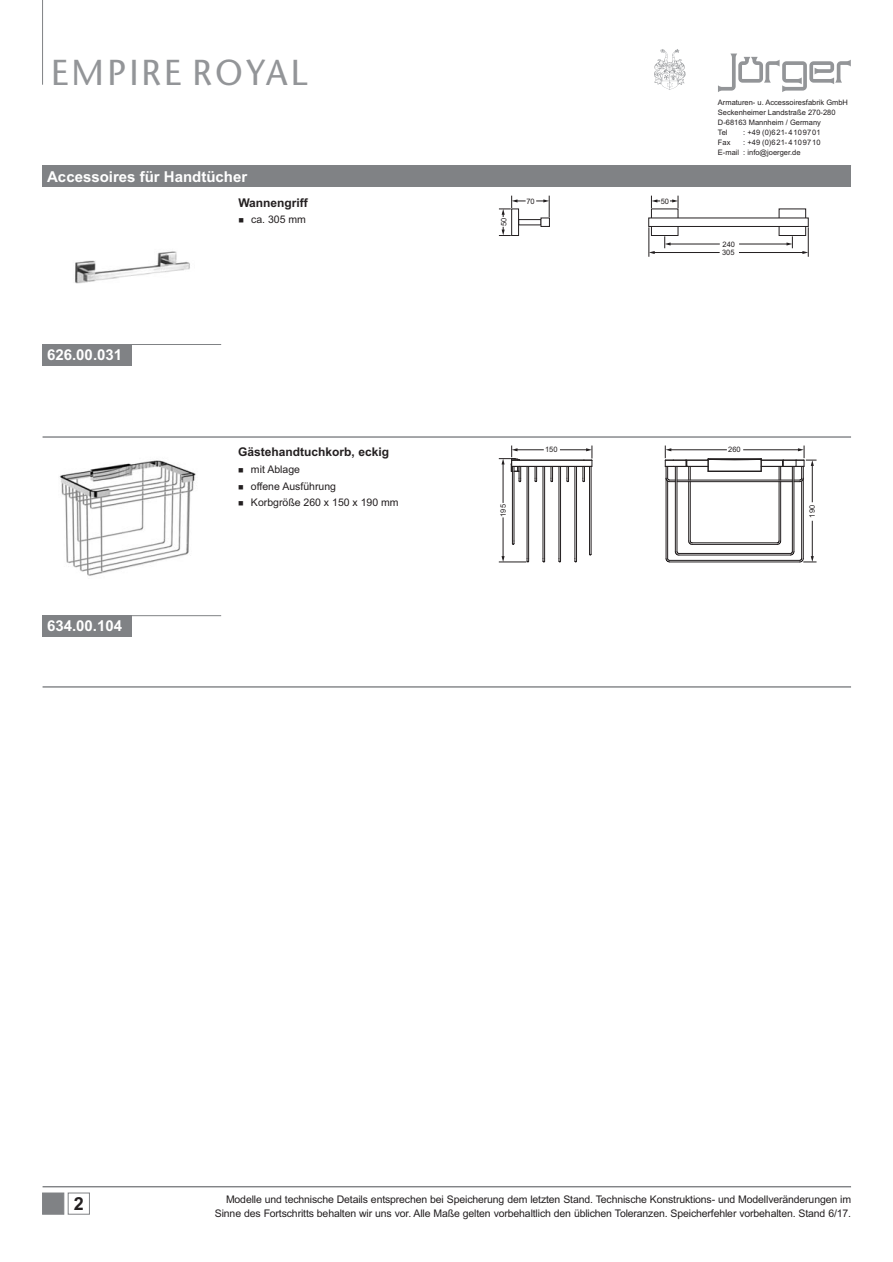
<style>
.page{position:relative;width:893px;height:1262px;background:#fff}
.page>*{position:absolute;margin:0;border:0;box-sizing:border-box;transform-origin:0 0}
.t1{font:36px "Stone Sans";letter-spacing:.07em;color:#939598}
.t2{font:700 18px "Arial";color:#231f20}
.t3{font:700 15px "Arial";color:#fff}
.t4{font:700 12px "Arial";color:#231f20}
.t5{font:10.5px/16.4px "Arial";letter-spacing:-.015em;color:#231f20}
.t6{font:7.5px/10.1px "Arial";color:#231f20}
.t7{font:7.35px "Arial";color:#231f20}
</style>
<div class="page">
<img style="left:75px;top:251px;width:115px;height:33px">
<img style="left:59px;top:460px;width:137px;height:116px">
<div style="left:43px;top:344px;width:89px;height:22px;background:#808285"></div>
<div style="left:42px;top:615px;width:90px;height:22px;background:#808285"></div>
<hr style="left:43px;top:436px;width:808px;height:2px;background:#808285">
<hr style="left:43px;top:165px;width:808px;height:1px;background:#939598">
<hr style="left:43px;top:686px;width:808px;height:1px;background:#808285">
<hr style="left:43px;top:344px;width:178px;height:1px;background:#808285">
<hr style="left:42px;top:0;width:1px;height:85px;background:#808285">
<hr style="left:43px;top:615px;width:178px;height:1px;background:#808285">
<hr style="left:43px;top:1186px;width:808px;height:1px;background:#808285">
<div style="left:43px;top:166px;width:808px;height:21px;background:#808285"></div>
<hr style="left:803px;top:478px;width:1px;height:80px;background:#231f20">
<hr style="left:801px;top:481px;width:1px;height:77px;background:#231f20">
<hr style="left:669px;top:561px;width:130px;height:1px;background:#231f20">
<hr style="left:669px;top:560px;width:130px;height:1px;background:#231f20">
<hr style="left:665px;top:478px;width:1px;height:80px;background:#231f20">
<hr style="left:667px;top:481px;width:1px;height:77px;background:#231f20">
<hr style="left:688px;top:481px;width:1px;height:60px;background:#231f20">
<hr style="left:690px;top:481px;width:1px;height:60px;background:#231f20">
<svg style="left:776px;top:540px;width:5px;height:5px"></svg>
<svg style="left:688px;top:540px;width:4px;height:5px"></svg>
<hr style="left:780px;top:481px;width:1px;height:60px;background:#231f20">
<hr style="left:778px;top:481px;width:1px;height:60px;background:#231f20">
<hr style="left:692px;top:544px;width:85px;height:1px;background:#231f20">
<hr style="left:692px;top:542px;width:85px;height:1px;background:#231f20">
<hr style="left:676px;top:466px;width:1px;height:85px;background:#231f20">
<hr style="left:675px;top:466px;width:1px;height:85px;background:#231f20">
<hr style="left:792px;top:466px;width:1px;height:85px;background:#231f20">
<hr style="left:793px;top:466px;width:1px;height:85px;background:#231f20">
<hr style="left:678px;top:553px;width:112px;height:1px;background:#231f20">
<hr style="left:678px;top:555px;width:112px;height:1px;background:#231f20">
<svg style="left:665px;top:551px;width:14px;height:11px"></svg>
<div style="left:651px;top:209px;width:27px;height:27px;border:1px solid #231f20"></div>
<div style="left:778px;top:209px;width:27px;height:27px;border:1px solid #231f20"></div>
<div style="left:648px;top:218px;width:160px;height:9px;background:#fff;border:1px solid #231f20"></div>
<div style="left:511px;top:209px;width:8px;height:27px;border:1px solid #231f20"></div>
<div style="left:518px;top:219px;width:23px;height:6px;border:1px solid #231f20"></div>
<div style="left:540px;top:218px;width:9px;height:9px;background:#fff;border:1px solid #231f20"></div>
<svg style="left:499px;top:445px;width:93px;height:117px"></svg>
<hr style="left:812px;top:521px;width:1px;height:37px;background:#231f20">
<hr style="left:812px;top:463px;width:1px;height:39px;background:#231f20">
<svg style="left:790px;top:551px;width:26px;height:11px"></svg>
<svg style="left:664px;top:445px;width:152px;height:37px"></svg>
<svg style="left:536px;top:196px;width:14px;height:21px"></svg>
<svg style="left:499px;top:227px;width:12px;height:9px"></svg>
<svg style="left:499px;top:196px;width:26px;height:21px"></svg>
<svg style="left:651px;top:196px;width:9px;height:12px"></svg>
<svg style="left:670px;top:196px;width:8px;height:12px"></svg>
<hr style="left:739px;top:252px;width:65px;height:1px;background:#231f20">
<svg style="left:802px;top:251px;width:6px;height:3px"></svg>
<hr style="left:652px;top:252px;width:67px;height:1px;background:#231f20">
<hr style="left:739px;top:244px;width:49px;height:1px;background:#231f20">
<hr style="left:668px;top:244px;width:51px;height:1px;background:#231f20">
<svg style="left:786px;top:236px;width:7px;height:12px"></svg>
<svg style="left:664px;top:236px;width:6px;height:12px"></svg>
<hr style="left:648px;top:227px;width:1px;height:30px;background:#231f20">
<hr style="left:808px;top:227px;width:1px;height:30px;background:#231f20">
<img style="left:654px;top:49px;width:32px;height:41px">
<svg style="left:718px;top:54px;width:132px;height:38px"></svg>
<div style="left:42px;top:1192px;width:22px;height:22px;background:#808285;border:1px solid #808285"></div>
<div style="left:68px;top:1192px;width:22px;height:22px;border:1px solid #808285"></div>
<h1 class="t1" style="left:51px;top:58px;width:258px">EMPIRE ROYAL</h1>
<h3 class="t3" style="left:47px;top:171px;width:202px">Accessoires für Handtücher</h3>
<h3 class="t3" style="left:47px;top:349px;width:77px">626.00.031</h3>
<h3 class="t3" style="left:47px;top:620px;width:77px">634.00.104</h3>
<p class="t4" style="left:238px;top:198px;width:71px">Wannengriff</p>
<p class="t5" style="left:251px;top:212px;width:56px">ca. 305 mm</p>
<p class="t4" style="left:238px;top:448px;width:152px">Gästehandtuchkorb, eckig</p>
<p class="t5" style="left:251px;top:462px;width:149px">mit Ablage<br>offene Ausführung<br>Korbgröße 260 x 150 x 190 mm</p>
<p class="t6" style="left:499px;top:226px;width:10px;rotate:-90deg">50</p>
<p class="t6" style="left:526px;top:197px;width:10px">70</p>
<p class="t6" style="left:660px;top:197px;width:10px">50</p>
<p class="t6" style="left:718px;top:98px;width:132px">Armaturen- u. Accessoiresfabrik GmbH<br>Seckenheimer Landstraße 270-280<br>D-68163 Mannheim / Germany<br>Tel</p>
<p class="t6" style="left:743px;top:128px;width:79px">: +49 (0)621-4109701</p>
<p class="t6" style="left:718px;top:138px;width:104px;text-indent:25px">: +49 (0)621-4109710<br>E-mail : info@joerger.de</p>
<p class="t6" style="left:718px;top:138px;width:14px">Fax</p>
<p class="t6" style="left:722px;top:240px;width:14px">240</p>
<p class="t6" style="left:722px;top:248px;width:14px">305</p>
<p class="t7" style="left:500px;top:517px;width:14px;rotate:-90deg">195</p>
<p class="t6" style="left:545px;top:445px;width:14px">150</p>
<p class="t6" style="left:728px;top:445px;width:14px">260</p>
<p class="t6" style="left:808px;top:517px;width:14px;rotate:-90deg">190</p>
<h2 class="t2" style="left:74px;top:1197px;width:12px">2</h2>
<p class="t5" style="left:215px;top:1192px;width:637px;line-height:14.1px;text-align:right">Modelle und technische Details entsprechen bei Speicherung dem letzten Stand. Technische Konstruktions- und Modellveränderungen im<br>Sinne des Fortschritts behalten wir uns vor. Alle Maße gelten vorbehaltlich den üblichen Toleranzen. Speicherfehler vorbehalten. Stand 6/17.</p>
</div>
